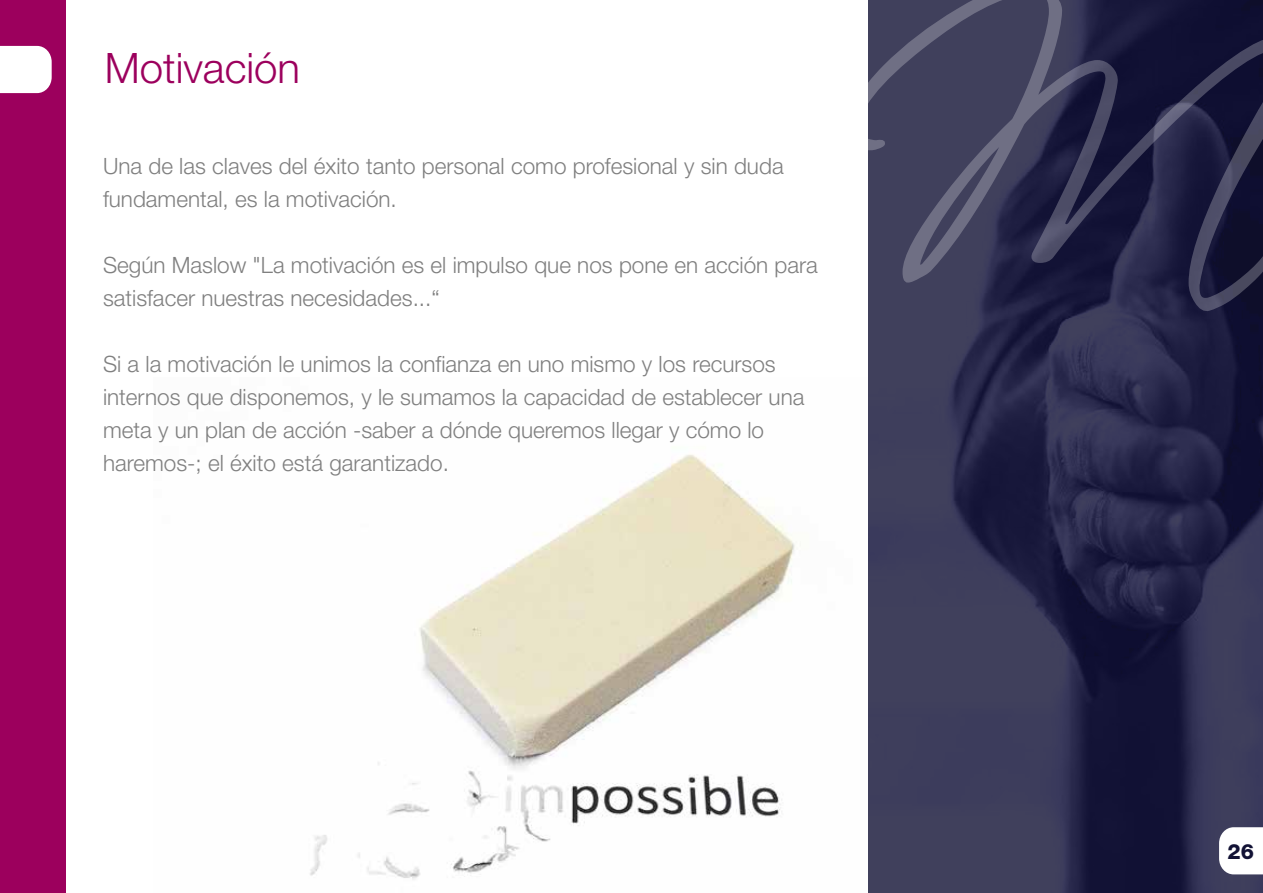
<style>
.page{position:relative;width:1263px;height:893px;background:#fff}
.page>*{position:absolute;margin:0;border:0;box-sizing:border-box;transform-origin:0 0}
.t1{font:300 42px "Helvetica Neue";color:#9c005d}
.t2{font:300 22.5px/33px "Helvetica Neue";color:#808080}
.t3{font:800 21px "Helvetica Neue";color:#121235}
</style>
<div class="page">
<img style="left:310px;top:377px;width:559px;height:516px">
<img style="left:869px;top:311px;width:394px;height:582px">
<svg style="left:1219px;top:827px;width:44px;height:47px"></svg>
<svg style="left:868px;top:0;width:395px;height:311px;background:#31314f"></svg>
<div style="left:0;top:0;width:65px;height:893px;background:#9c005d"></div>
<div style="left:0;top:46px;width:52px;height:47px;background:#fff"></div>
<h1 class="t1" style="left:105px;top:42px;width:197px">Motivación</h1>
<p class="t2" style="left:103px;top:149px;width:682px">Una de las claves del éxito tanto personal como profesional y sin duda fundamental, es la motivación.</p>
<p class="t2" style="left:103px;top:248px;width:716px">Según Maslow "La motivación es el impulso que nos pone en acción para satisfacer nuestras necesidades...“</p>
<p class="t2" style="left:103px;top:347px;width:703px">Si a la motivación le unimos la confianza en uno mismo y los recursos internos que disponemos, y le sumamos la capacidad de establecer una meta y un plan de acción -saber a dónde queremos llegar y cómo lo haremos-; el éxito está garantizado.</p>
<p class="t3" style="left:1227px;top:839px;width:28px">26</p>
</div>
